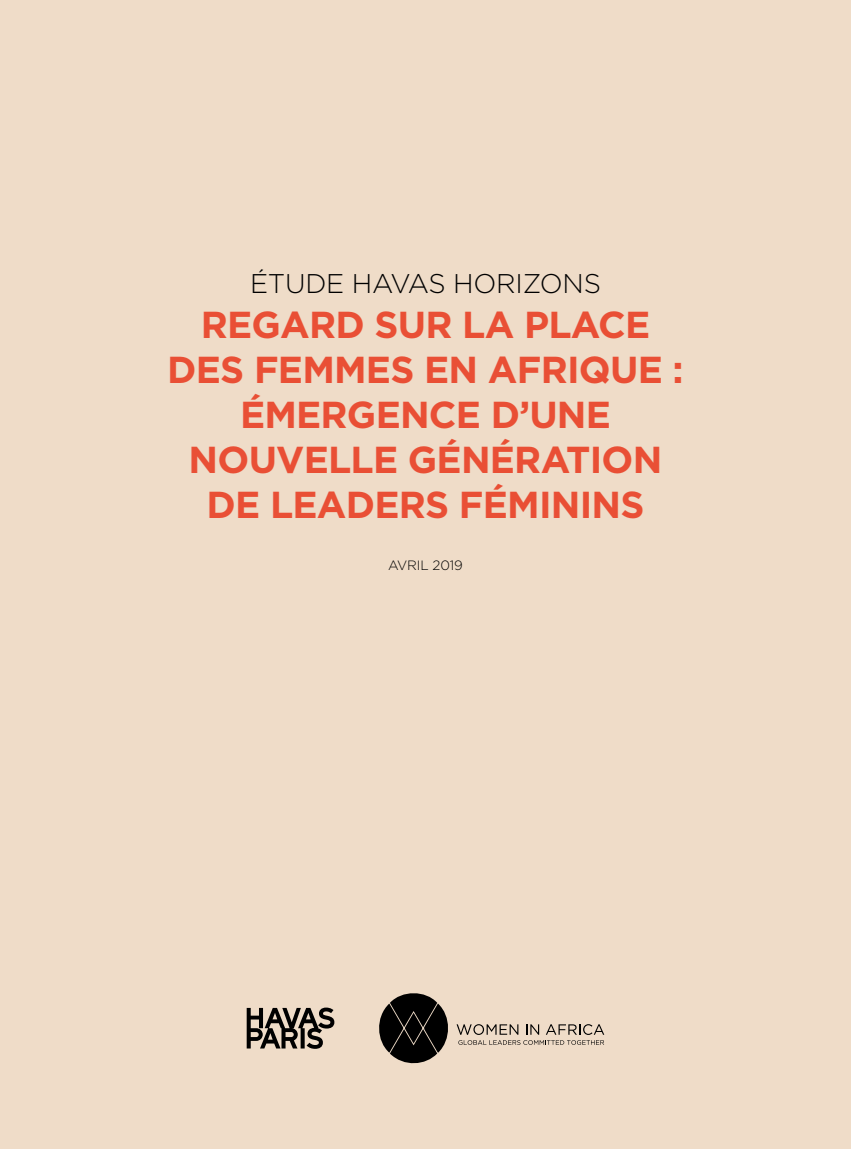
<style>
.page{position:relative;width:851px;height:1149px;background:#fff}
.page>*{position:absolute;margin:0;border:0;box-sizing:border-box;transform-origin:0 0}
.t1{font:700 37.5px/45px "Gotham";letter-spacing:-.02em;color:#e94f35;text-align:center}
.t2{font:300 27px "Gotham";letter-spacing:-.01em;color:#000}
.t3{font:300 13.5px "Gotham";letter-spacing:-.01em;color:#000}
</style>
<div class="page">
<div style="left:0;top:0;width:850px;height:1148px;background:#efdcc8"></div>
<svg style="left:247px;top:1007px;width:87px;height:41px"></svg>
<svg style="left:379px;top:993px;width:225px;height:69px"></svg>
<p class="t2" style="left:250px;top:266px;width:352px">ÉTUDE HAVAS HORIZONS</p>
<p class="t1" style="left:167px;top:301px;width:518px">REGARD SUR LA PLACE<br>DES FEMMES EN AFRIQUE :<br>ÉMERGENCE D’UNE<br>NOUVELLE GÉNÉRATION<br>DE LEADERS FÉMININS</p>
<p class="t3" style="left:388px;top:556px;width:76px">AVRIL 2019</p>
</div>
